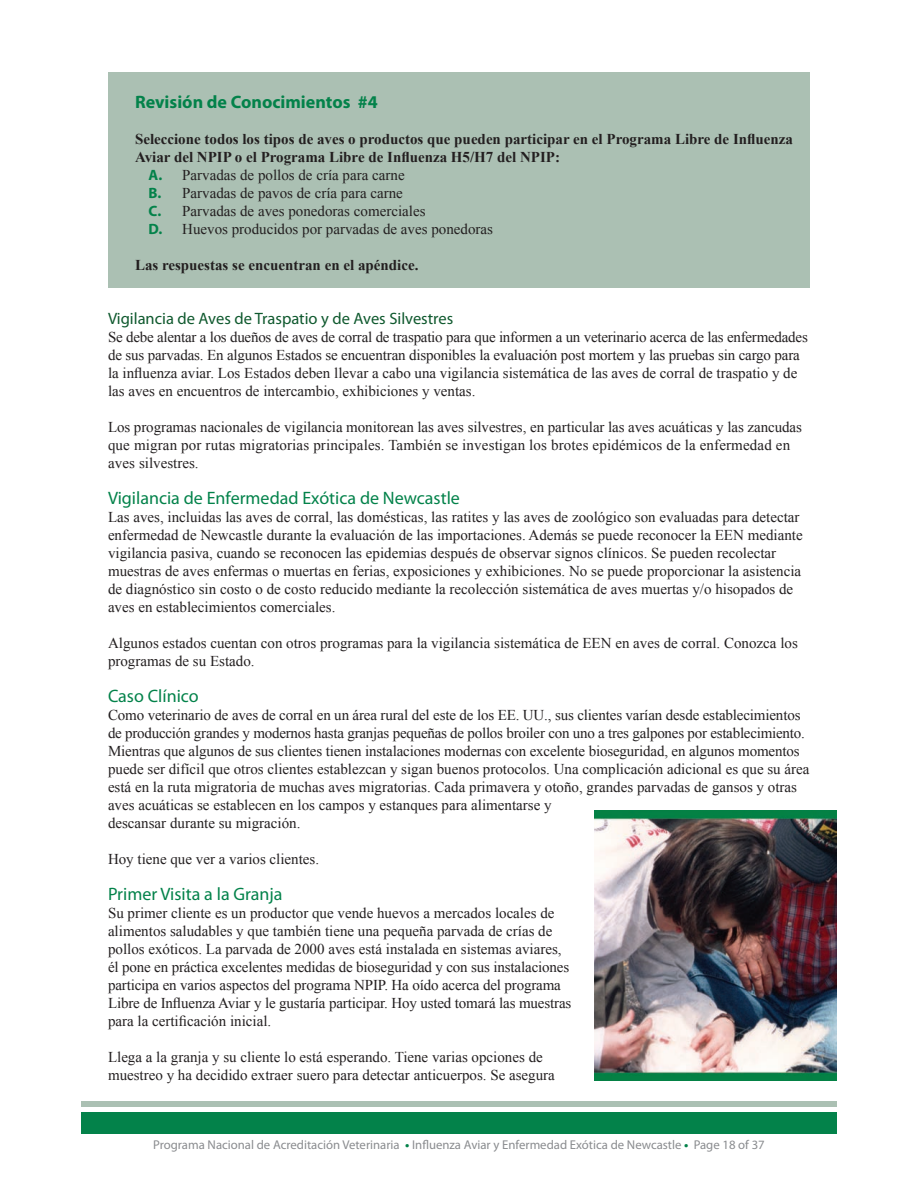
<style>
.page{position:relative;width:918px;height:1188px;background:#fff}
.page>*{position:absolute;margin:0;border:0;box-sizing:border-box;transform-origin:0 0}
.Heading_I{font:18px "Myriad Pro";color:#03824a}
.t1{font:700 18px "Myriad Pro";color:#03824a}
.Subheading_I{font:16.5px "Myriad Pro";color:#0f592e}
.Body_Text{font:15px/18px "Times New Roman";color:#231f20}
.t2{font:700 15px "Times New Roman";color:#231f20}
.t3{font:12.75px "Myriad Pro";color:#8a8c8f}
.s1{font-family:"Myriad Pro";font-weight:700;color:#03824a}
.s2{font-weight:700;color:#03824a}
</style>
<div class="page">
<div style="left:81px;top:1112px;width:756px;height:22px;background:#03824a"></div>
<div style="left:81px;top:1102px;width:756px;height:5px;background:#abc0b3"></div>
<div style="left:108px;top:72px;width:702px;height:216px;background:#abc0b3"></div>
<img style="left:594px;top:810px;width:243px;height:270px">
<p class="t1" style="left:135px;top:90px;width:244px">Revisión de Conocimientos #4</p>
<p class="t2" style="left:135px;top:129px;width:660px">Seleccione todos los tipos de aves o productos que pueden participar en el Programa Libre de Influenza</p>
<p class="t2" style="left:135px;top:147px;width:427px">Aviar del NPIP o el Programa Libre de Influenza H5/H7 del NPIP:</p>
<p class="Body_Text" style="left:148px;top:166px;width:258px"><span class="s1">A.</span> Parvadas de pollos de cría para carne</p>
<p class="Body_Text" style="left:148px;top:184px;width:256px"><span class="s1">B.</span> Parvadas de pavos de cría para carne</p>
<p class="Body_Text" style="left:148px;top:202px;width:279px"><span class="s1">C.</span> Parvadas de aves ponedoras comerciales</p>
<p class="Body_Text" style="left:148px;top:220px;width:346px"><span class="s1">D.</span> Huevos producidos por parvadas de aves ponedoras</p>
<p class="t2" style="left:135px;top:255px;width:285px">Las respuestas se encuentran en el apéndice.</p>
<p class="Subheading_I" style="left:108px;top:308px;width:347px">Vigilancia de Aves de Traspatio y de Aves Silvestres</p>
<p class="Body_Text" style="left:108px;top:328px;width:701px">Se debe alentar a los dueños de aves de corral de traspatio para que informen a un veterinario acerca de las enfermedades de sus parvadas. En algunos Estados se encuentran disponibles la evaluación post mortem y las pruebas sin cargo para la influenza aviar. Los Estados deben llevar a cabo una vigilancia sistemática de las aves de corral de traspatio y de las aves en encuentros de intercambio, exhibiciones y ventas.</p>
<p class="Body_Text" style="left:108px;top:418px;width:695px">Los programas nacionales de vigilancia monitorean las aves silvestres, en particular las aves acuáticas y las zancudas que migran por rutas migratorias principales. También se investigan los brotes epidémicos de la enfermedad en aves silvestres.</p>
<p class="Heading_I" style="left:108px;top:487px;width:354px">Vigilancia de Enfermedad Exótica de Newcastle</p>
<p class="Body_Text" style="left:108px;top:508px;width:696px">Las aves, incluidas las aves de corral, las domésticas, las ratites y las aves de zoológico son evaluadas para detectar enfermedad de Newcastle durante la evaluación de las importaciones. Además se puede reconocer la EEN mediante vigilancia pasiva, cuando se reconocen las epidemias después de observar signos clínicos. Se pueden recolectar muestras de aves enfermas o muertas en ferias, exposiciones y exhibiciones. No se puede proporcionar la asistencia de diagnóstico sin costo o de costo reducido mediante la recolección sistemática de aves muertas y/o hisopados de aves en establecimientos comerciales.</p>
<p class="Body_Text" style="left:108px;top:634px;width:691px">Algunos estados cuentan con otros programas para la vigilancia sistemática de EEN en aves de corral. Conozca los programas de su Estado.</p>
<p class="Heading_I" style="left:108px;top:685px;width:92px">Caso Clínico</p>
<p class="Body_Text" style="left:108px;top:706px;width:703px">Como veterinario de aves de corral en un área rural del este de los EE. UU., sus clientes varían desde establecimientos de producción grandes y modernos hasta granjas pequeñas de pollos broiler con uno a tres galpones por establecimiento.<br>Mientras que algunos de sus clientes tienen instalaciones modernas con excelente bioseguridad, en algunos momentos puede ser difícil que otros clientes establezcan y sigan buenos protocolos. Una complicación adicional es que su área está en la ruta migratoria de muchas aves migratorias. Cada primavera y otoño, grandes parvadas de gansos y otras aves acuáticas se establecen en los campos y estanques para alimentarse y<br>descansar durante su migración.</p>
<p class="Body_Text" style="left:108px;top:850px;width:213px">Hoy tiene que ver a varios clientes.</p>
<p class="Heading_I" style="left:108px;top:883px;width:176px">Primer Visita a la Granja</p>
<p class="Body_Text" style="left:108px;top:904px;width:465px">Su primer cliente es un productor que vende huevos a mercados locales de alimentos saludables y que también tiene una pequeña parvada de crías de pollos exóticos. La parvada de 2000 aves está instalada en sistemas aviares, él pone en práctica excelentes medidas de bioseguridad y con sus instalaciones participa en varios aspectos del programa NPIP. Ha oído acerca del programa Libre de Influenza Aviar y le gustaría participar. Hoy usted tomará las muestras para la certificación inicial.</p>
<p class="Body_Text" style="left:108px;top:1048px;width:448px">Llega a la granja y su cliente lo está esperando. Tiene varias opciones de muestreo y ha decidido extraer suero para detectar anticuerpos. Se asegura</p>
<p class="t3" style="left:153px;top:1137px;width:613px">Programa Nacional de Acreditación Veterinaria <span class="s2">•</span> Influenza Aviar y Enfermedad Exótica de Newcastle <span class="s2">•</span> Page 18 of 37</p>
</div>
